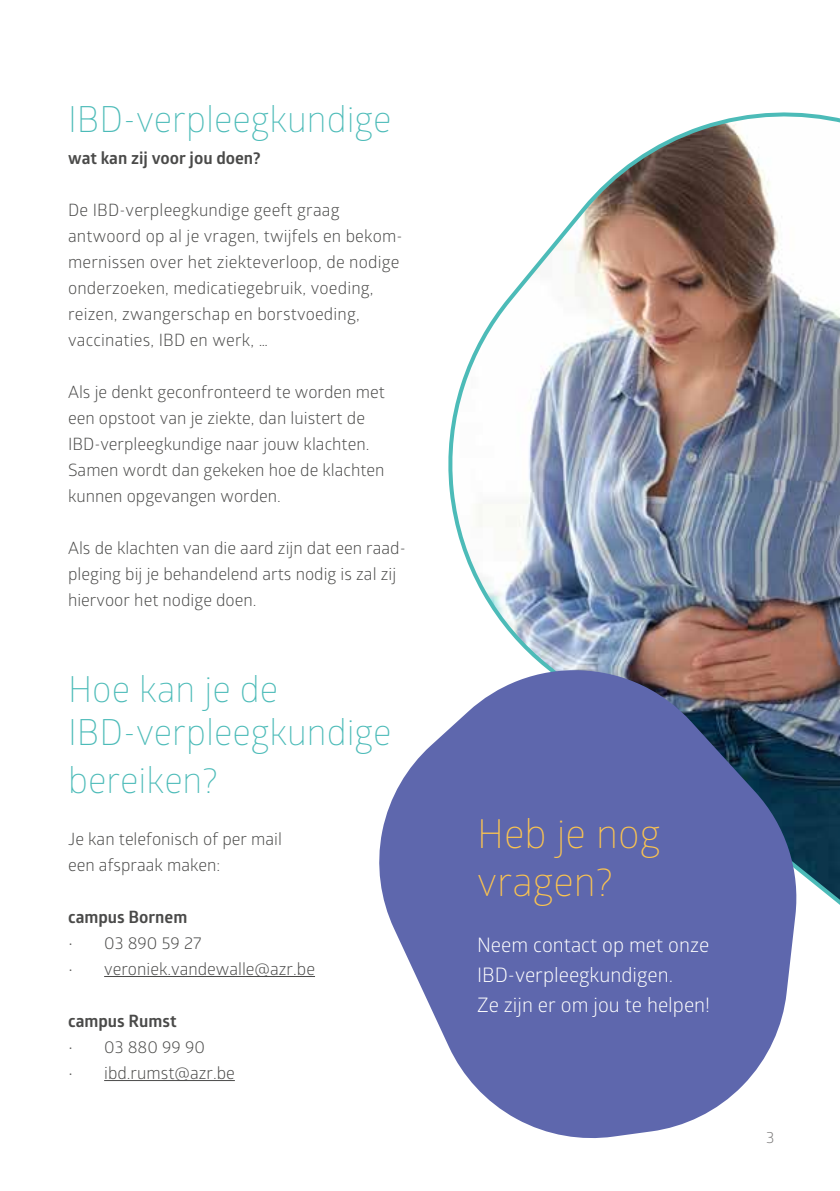
<style>
.page{position:relative;width:840px;height:1191px;background:#fff}
.page>*{position:absolute;margin:0;border:0;box-sizing:border-box;transform-origin:0 0}
.t1{font:300 40px/48px "Glober";color:#fcc44f}
.t2{font:300 36px/43.2px "Glober";color:#4cbbb8}
.t3{font:20px/30px "Glober";color:#fff}
.t4{font:17px/26px "Glober";color:#4a4a49}
.t5{font:700 17px "Glober";color:#4a4a49}
.t6{font:16px "Glober";color:#7c7b7b}
</style>
<div class="page">
<img style="left:448px;top:112px;width:391px;height:792px">
<hr style="left:104px;top:976px;width:211px;height:1px;background:#4a4a49">
<hr style="left:104px;top:1080px;width:131px;height:1px;background:#4a4a49">
<svg style="left:379px;top:669px;width:418px;height:469px;fill:#5e67ad"></svg>
<h2 class="t2" style="left:68px;top:96px;width:325px">IBD-verpleegkundige</h2>
<p class="t5" style="left:68px;top:146px;width:194px">wat kan zij voor jou doen?</p>
<p class="t4" style="left:68px;top:196px;width:336px">De IBD-verpleegkundige geeft graag antwoord op al je vragen, twijfels en bekom&shy;mernissen over het ziekteverloop, de nodige onderzoeken, medicatiegebruik, voeding, reizen, zwangerschap en borstvoeding, vaccinaties, IBD en werk, …</p>
<p class="t4" style="left:68px;top:378px;width:318px">Als je denkt geconfronteerd te worden met een opstoot van je ziekte, dan luistert de IBD-verpleegkundige naar jouw klachten.<br>Samen wordt dan gekeken hoe de klachten kunnen opgevangen worden.</p>
<p class="t4" style="left:68px;top:534px;width:339px">Als de klachten van die aard zijn dat een raad&shy;pleging bij je behandelend arts nodig is zal zij hiervoor het nodige doen.</p>
<h2 class="t2" style="left:68px;top:665px;width:325px">Hoe kan je de<br>IBD-verpleegkundige</h2>
<h2 class="t2" style="left:68px;top:756px;width:151px">bereiken?</h2>
<p class="t4" style="left:68px;top:825px;width:215px">Je kan telefonisch of per mail een afspraak maken:</p>
<p class="t5" style="left:68px;top:905px;width:121px">campus Bornem</p>
<p class="t4" style="left:68px;top:929px;width:135px">• 03 890 59 27</p>
<p class="t4" style="left:68px;top:955px;width:248px">• veroniek.vandewalle@azr.be</p>
<p class="t5" style="left:68px;top:1008px;width:110px">campus Rumst</p>
<p class="t4" style="left:68px;top:1033px;width:138px">• 03 880 99 90</p>
<p class="t4" style="left:68px;top:1059px;width:168px">• ibd.rumst@azr.be</p>
<h1 class="t1" style="left:477px;top:808px;width:185px">Heb je nog vragen?</h1>
<p class="t3" style="left:477px;top:929px;width:234px">Neem contact op met onze<br>IBD-verpleegkundigen.<br>Ze zijn er om jou te helpen!</p>
<p class="t6" style="left:765px;top:1125px;width:10px">3</p>
</div>
